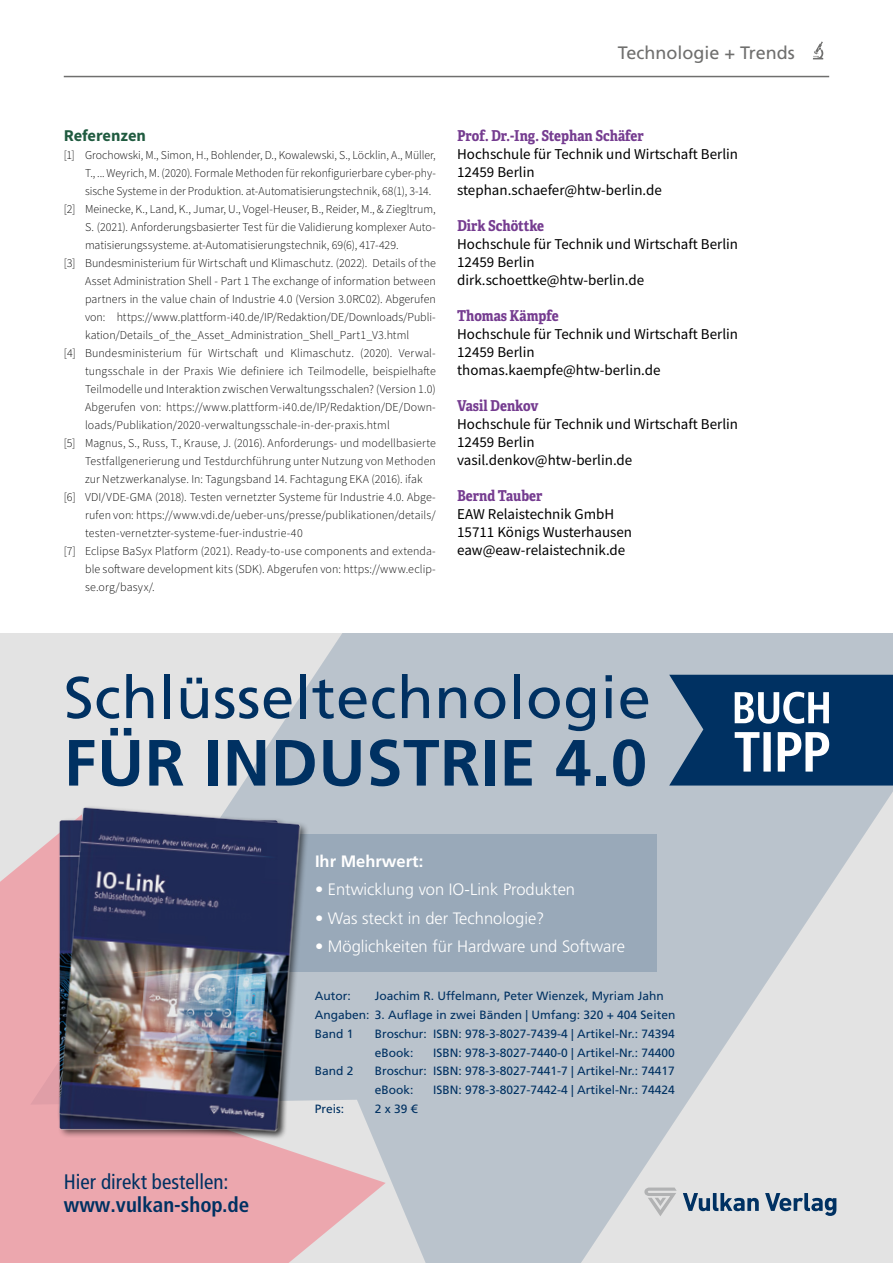
<style>
.page{position:relative;width:893px;height:1263px;background:#fff}
.page>*{position:absolute;margin:0;border:0;box-sizing:border-box;transform-origin:0 0}
.t1{font:700 65.25px "Frutiger LT Pro";letter-spacing:.01em;color:#003162}
.t2{font:58.8px "Frutiger LT Pro";letter-spacing:.01em;color:#003162}
.t3{font:condensed 21px "Frutiger LT Pro";color:#003162}
.t4{font:700 condensed 21px "Frutiger LT Pro";color:#003162}
.t5{font:18px "Frutiger LT Std";color:#6f6f6e}
.t6{font:300 16.5px "Frutiger LT Pro";color:#fff}
.t7{font:700 16.5px "Frutiger LT Pro";color:#fff}
.atp_Subhead_gruen{font:700 16.5px "Source Sans Pro";letter-spacing:-.005em;color:#205b40}
.atp_Autorenbezeichnu{font:15px "Source Sans Pro";color:#000}
.atp_Autorenname_lila{font:700 15px "Adelle Condensed";color:#753c90}
.atp_Autorenbezeichnu-2{font:700 15px "Adelle Condensed";color:#753c90}
.t8{font:300 12px/18px "Source Sans Pro";letter-spacing:.005em;color:#000;text-align:justify}
.t9{font:12px/18.9px "Frutiger LT Pro";color:#003162}
</style>
<div class="page">
<hr style="left:64px;top:76px;width:765px;height:1px;background:#6f6f6e">
<svg style="left:813px;top:42px;width:10px;height:17px"></svg>
<svg style="left:30px;top:634px;width:863px;height:629px;background:#c8ced4"></svg>
<svg style="left:0;top:814px;width:386px;height:449px;background:#e4b2b9"></svg>
<div style="left:286px;top:834px;width:371px;height:138px;background:#99a9b9"></div>
<svg style="left:669px;top:675px;width:224px;height:110px;background:#2f567e"></svg>
<svg style="left:644px;top:1187px;width:33px;height:29px"></svg>
<svg style="left:683px;top:1193px;width:76px;height:18px"></svg>
<svg style="left:765px;top:1193px;width:71px;height:23px;background:#8ea0b2"></svg>
<img style="left:56px;top:798px;width:270px;height:352px">
<h3 class="t5" style="left:618px;top:42px;width:179px">Technologie + Trends</h3>
<p class="atp_Subhead_gruen" style="left:64px;top:125px;width:84px">Referenzen</p>
<p class="t8" style="left:85px;top:147px;width:352px;text-indent:-21px">[1] Grochowski, M., Simon, H., Bohlender, D., Kowalewski, S., Löcklin, A., Müller, T., ... Weyrich, M. (2020). Formale Methoden für rekonfigurierbare cyber-phy&shy;sische Systeme in der Produktion. at-Automatisierungstechnik, 68(1), 3-14.</p>
<p class="t8" style="left:85px;top:201px;width:352px;text-indent:-21px">[2] Meinecke, K., Land, K., Jumar, U., Vogel-Heuser, B., Reider, M., &amp; Ziegltrum, S. (2021). Anforderungsbasierter Test für die Validierung komplexer Auto&shy;matisierungssysteme. at-Automatisierungstechnik, 69(6), 417-429.</p>
<p class="t8" style="left:85px;top:255px;width:352px;text-indent:-21px">[3] Bundesministerium für Wirtschaft und Klimaschutz. (2022). Details of the Asset Administration Shell - Part 1 The exchange of information between partners in the value chain of Industrie 4.0 (Version 3.0RC02). Abgerufen von: https://www.plattform-i40.de/IP/Redaktion/DE/Downloads/Publi&shy;kation/Details_of_the_Asset_Administration_Shell_Part1_V3.html</p>
<p class="t8" style="left:85px;top:345px;width:352px;text-indent:-21px">[4] Bundesministerium für Wirtschaft und Klimaschutz. (2020). Verwal&shy;tungsschale in der Praxis Wie definiere ich Teilmodelle, beispielhafte Teilmodelle und Interaktion zwischen Verwaltungsschalen? (Version 1.0)<br>Abgerufen von: https://www.plattform-i40.de/IP/Redaktion/DE/Down&shy;loads/Publikation/2020-verwaltungsschale-in-der-praxis.html</p>
<p class="t8" style="left:85px;top:435px;width:352px;text-indent:-21px">[5] Magnus, S., Russ, T., Krause, J. (2016). Anforderungs- und modellbasierte Testfallgenerierung und Testdurchführung unter Nutzung von Methoden zur Netzwerkanalyse. In: Tagungsband 14. Fachtagung EKA (2016). ifak</p>
<p class="t8" style="left:85px;top:489px;width:352px;text-indent:-21px">[6] VDI/VDE-GMA (2018). Testen vernetzter Systeme für Industrie 4.0. Abge&shy;rufen von: https://www.vdi.de/ueber-uns/presse/publikationen/details/ testen-vernetzter-systeme-fuer-industrie-40</p>
<p class="t8" style="left:85px;top:543px;width:352px;text-indent:-21px">[7] Eclipse BaSyx Platform (2021). Ready-to-use components and extenda&shy;ble software development kits (SDK). Abgerufen von: https://www.eclip&shy;se.org/basyx/.</p>
<p class="atp_Autorenname_lila" style="left:457px;top:125px;width:188px">Prof. Dr.-Ing. Stephan Schäfer</p>
<p class="atp_Autorenbezeichnu" style="left:457px;top:145px;width:282px">Hochschule für Technik und Wirtschaft Berlin</p>
<p class="atp_Autorenbezeichnu" style="left:457px;top:163px;width:79px">12459 Berlin</p>
<p class="atp_Autorenbezeichnu" style="left:457px;top:181px;width:206px">stephan.schaefer@htw-berlin.de</p>
<p class="atp_Autorenname_lila" style="left:457px;top:215px;width:89px">Dirk Schöttke</p>
<p class="atp_Autorenbezeichnu" style="left:457px;top:235px;width:282px">Hochschule für Technik und Wirtschaft Berlin</p>
<p class="atp_Autorenbezeichnu" style="left:457px;top:253px;width:79px">12459 Berlin</p>
<p class="atp_Autorenbezeichnu" style="left:457px;top:271px;width:189px">dirk.schoettke@htw-berlin.de</p>
<p class="atp_Autorenbezeichnu-2" style="left:457px;top:305px;width:103px">Thomas Kämpfe</p>
<p class="atp_Autorenbezeichnu" style="left:457px;top:325px;width:282px">Hochschule für Technik und Wirtschaft Berlin</p>
<p class="atp_Autorenbezeichnu" style="left:457px;top:343px;width:79px">12459 Berlin</p>
<p class="atp_Autorenbezeichnu" style="left:457px;top:361px;width:205px">thomas.kaempfe@htw-berlin.de</p>
<p class="atp_Autorenname_lila" style="left:457px;top:395px;width:83px">Vasil Denkov</p>
<p class="atp_Autorenbezeichnu" style="left:457px;top:415px;width:282px">Hochschule für Technik und Wirtschaft Berlin</p>
<p class="atp_Autorenbezeichnu" style="left:457px;top:433px;width:79px">12459 Berlin</p>
<p class="atp_Autorenbezeichnu" style="left:457px;top:451px;width:177px">vasil.denkov@htw-berlin.de</p>
<p class="atp_Autorenname_lila" style="left:457px;top:485px;width:87px">Bernd Tauber</p>
<p class="atp_Autorenbezeichnu" style="left:457px;top:505px;width:159px">EAW Relaistechnik GmbH</p>
<p class="atp_Autorenbezeichnu" style="left:457px;top:523px;width:176px">15711 Königs Wusterhausen</p>
<p class="atp_Autorenbezeichnu" style="left:457px;top:541px;width:170px">eaw@eaw-relaistechnik.de</p>
<h2 class="t2" style="left:64px;top:663px;width:589px">Schlüsseltechnologie</h2>
<h1 class="t1" style="left:64px;top:724px;width:585px">FÜR INDUSTRIE 4.0</h1>
<h3 class="t7" style="left:315px;top:851px;width:110px">Ihr Mehrwert:</h3>
<h3 class="t6" style="left:315px;top:880px;width:262px">• Entwicklung von IO-Link Produkten</h3>
<h3 class="t6" style="left:315px;top:908px;width:231px">• Was steckt in der Technologie?</h3>
<h3 class="t6" style="left:315px;top:936px;width:311px">• Möglichkeiten für Hardware und Software</h3>
<p class="t9" style="left:315px;top:986px;width:362px;text-indent:60px">Joachim R. Uffelmann, Peter Wienzek, Myriam Jahn<br>Angaben: 3. Auflage in zwei Bänden | Umfang: 320 + 404 Seiten<br>Band 1</p>
<p class="t9" style="left:315px;top:986px;width:37px">Autor:</p>
<p class="t9" style="left:375px;top:1024px;width:302px">Broschur: ISBN: 978-3-8027-7439-4 | Artikel-Nr.: 74394 eBook:</p>
<p class="t9" style="left:433px;top:1043px;width:243px">ISBN: 978-3-8027-7440-0 | Artikel-Nr.: 74400</p>
<p class="t9" style="left:315px;top:1062px;width:40px">Band 2</p>
<p class="t9" style="left:375px;top:1062px;width:302px">Broschur: ISBN: 978-3-8027-7441-7 | Artikel-Nr.: 74417 eBook:</p>
<p class="t9" style="left:433px;top:1081px;width:243px">ISBN: 978-3-8027-7442-4 | Artikel-Nr.: 74424</p>
<h3 class="t3" style="left:64px;top:1170px;width:166px">Hier direkt bestellen:</h3>
<h3 class="t4" style="left:64px;top:1192px;width:187px">www.vulkan-shop.de</h3>
<p class="t9" style="left:315px;top:1099px;width:31px">Preis:</p>
<p class="t9" style="left:375px;top:1099px;width:44px">2 x 39 €</p>
</div>
